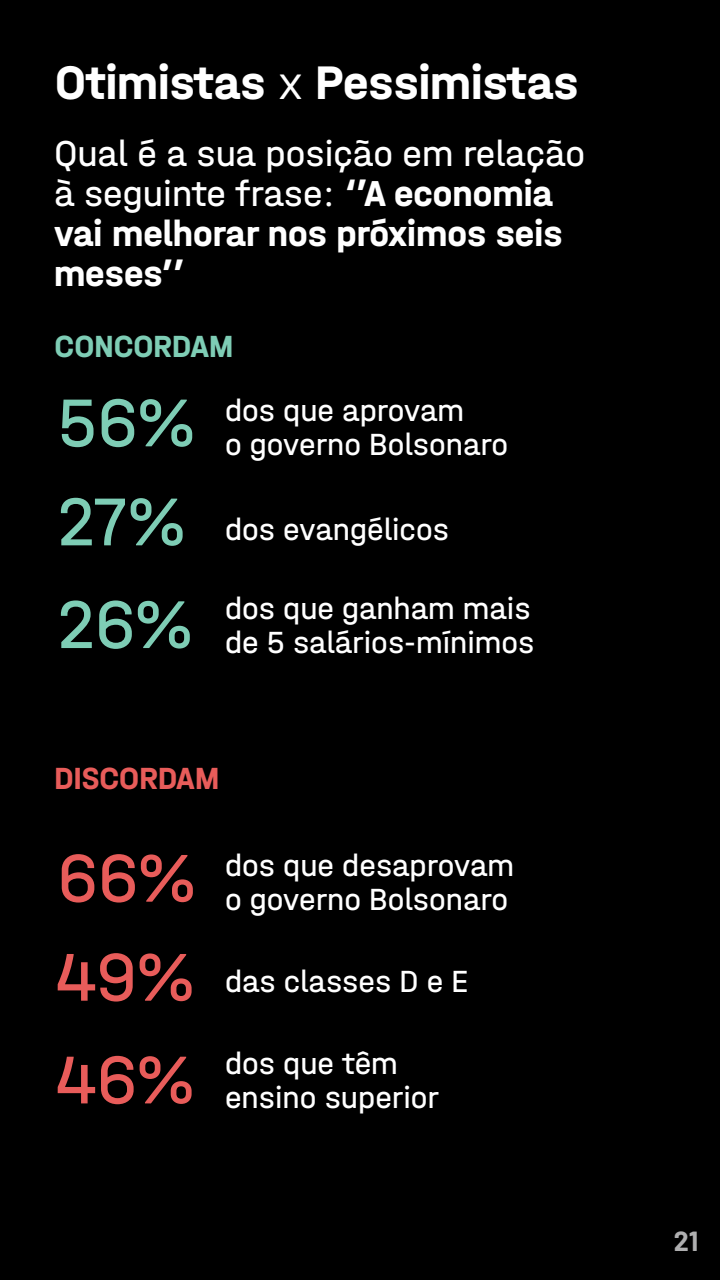
<style>
.page{position:relative;width:720px;height:1280px;background:#000}
.page>*{position:absolute;margin:0;border:0;box-sizing:border-box;transform-origin:0 0}
.t1{font:71.2px "Halvar Mittel";color:#7ecdb5}
.t2{font:71.2px "Halvar Mittel";color:#e85c5a}
.t3{font:700 49.6px "Halvar Mittel";color:#fff}
.t4{font:700 38px/40px "Halvar Mittel";color:#fff}
.t5{font:32.2px/34px "Halvar Mittel";color:#fff}
.t6{font:700 32.2px "Halvar Mittel";color:#7ecdb5}
.t7{font:700 32.2px "Halvar Mittel";color:#e85c5a}
.t8{font:700 27px "Barlow";color:#afafb0}
.s1{font-weight:300}
.s2{font-weight:400}
</style>
<div class="page">
<h2 class="t3" style="left:55px;top:52px;width:525px">Otimistas <span class="s1">x</span> Pessimistas</h2>
<p class="t4" style="left:54px;top:133px;width:533px"><span class="s2">Qual é a sua posição em relação à seguinte frase:</span> ‘’A economia vai melhorar nos próximos seis meses’’</p>
<p class="t6" style="left:55px;top:326px;width:180px">CONCORDAM</p>
<h1 class="t1" style="left:57px;top:381px;width:139px">56%</h1>
<h1 class="t1" style="left:57px;top:480px;width:129px">27%</h1>
<h1 class="t1" style="left:57px;top:582px;width:136px">26%</h1>
<p class="t5" style="left:225px;top:392px;width:285px">dos que aprovam<br>o governo Bolsonaro</p>
<p class="t5" style="left:225px;top:512px;width:225px">dos evangélicos</p>
<p class="t5" style="left:225px;top:590px;width:311px">dos que ganham mais de 5 salários-mínimos</p>
<p class="t7" style="left:55px;top:758px;width:166px">DISCORDAM</p>
<h1 class="t2" style="left:57px;top:836px;width:139px">66%</h1>
<h1 class="t2" style="left:54px;top:935px;width:142px">49%</h1>
<h1 class="t2" style="left:54px;top:1038px;width:142px">46%</h1>
<p class="t5" style="left:225px;top:848px;width:291px">dos que desaprovam o governo Bolsonaro</p>
<p class="t5" style="left:225px;top:964px;width:245px">das classes D e E</p>
<p class="t5" style="left:225px;top:1046px;width:216px">dos que têm ensino superior</p>
<p class="t8" style="left:674px;top:1221px;width:26px">21</p>
</div>
